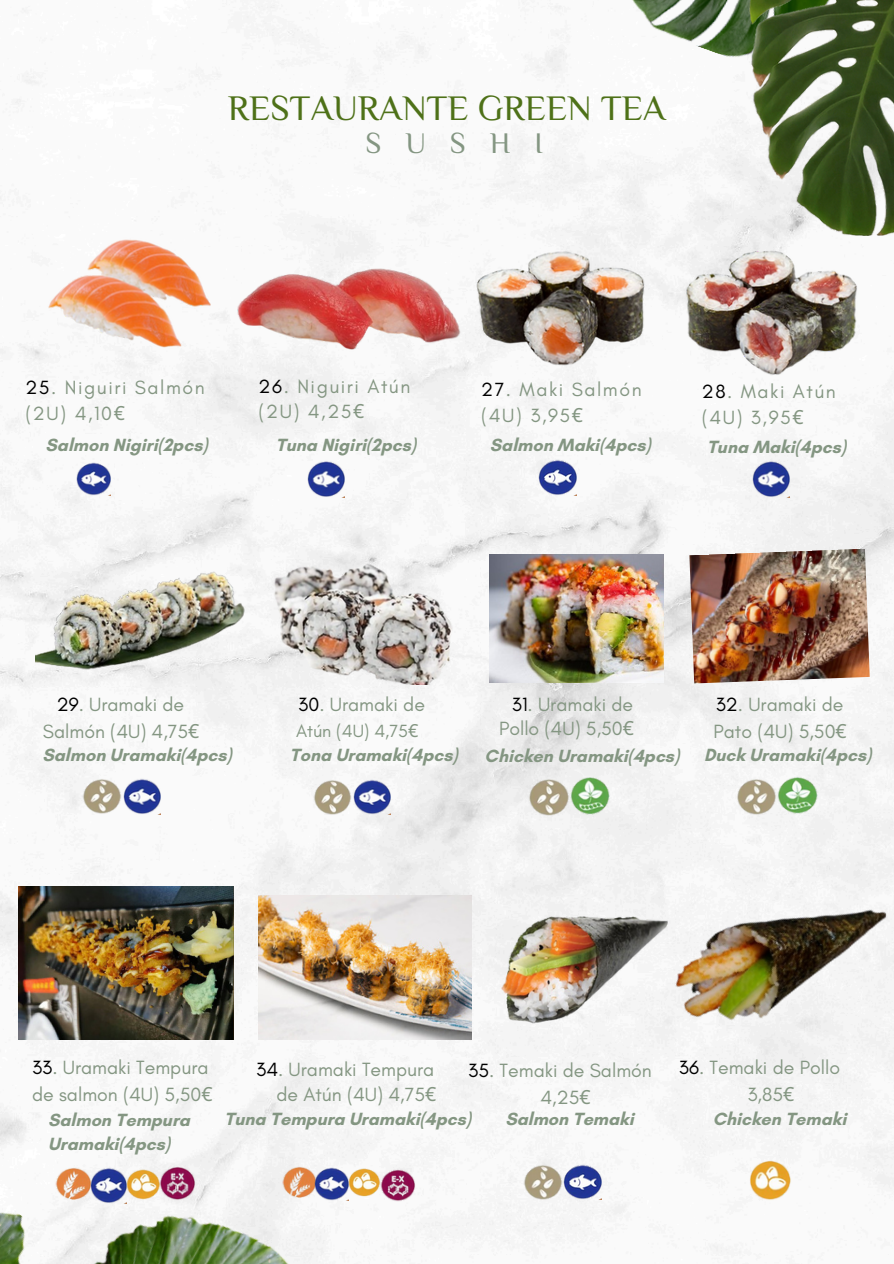
<style>
.page{position:relative;width:894px;height:1264px;background:#fff}
.page>*{position:absolute;margin:0;border:0;box-sizing:border-box;transform-origin:0 0}
.t1{font:35.85px "ZCOOL Xiao Wei";color:#4e7118}
.t2{font:29.85px "ZCOOL Xiao Wei";color:#849682}
.t3{font:19.5px/27px "Glacial Indifference";color:#849682}
.t4{font:19.5px/25.8px "Glacial Indifference";letter-spacing:.08em;color:#849682}
.t5{font:700 18px/24.8px "Glacial Indifference";color:#849682}
.t6{font:18px "Glacial Indifference";color:#849682}
.s1{color:#000}
.s2{font-family:"Noto Sans"}
</style>
<div class="page">
<img style="left:0;top:2px;width:893px;height:1261px">
<img style="left:0;top:1200px;width:76px;height:63px">
<img style="left:87px;top:1184px;width:203px;height:79px">
<img style="left:606px;top:0;width:143px;height:95px">
<img style="left:749px;top:0;width:144px;height:235px">
<img style="left:48px;top:213px;width:162px;height:162px">
<img style="left:471px;top:216px;width:180px;height:160px">
<img style="left:676px;top:213px;width:192px;height:191px">
<img style="left:35px;top:562px;width:433px;height:122px">
<img style="left:466px;top:864px;width:157px;height:196px">
<img style="left:623px;top:815px;width:263px;height:284px">
<img style="left:225px;top:245px;width:239px;height:118px">
<img style="left:76px;top:458px;width:34px;height:37px">
<img style="left:307px;top:456px;width:37px;height:41px">
<img style="left:538px;top:455px;width:38px;height:40px">
<img style="left:752px;top:456px;width:37px;height:41px">
<img style="left:123px;top:775px;width:38px;height:39px">
<img style="left:82px;top:778px;width:41px;height:36px">
<img style="left:353px;top:775px;width:37px;height:39px">
<img style="left:312px;top:779px;width:41px;height:36px">
<img style="left:527px;top:778px;width:42px;height:38px">
<img style="left:569px;top:776px;width:42px;height:41px">
<img style="left:735px;top:778px;width:41px;height:37px">
<img style="left:776px;top:776px;width:43px;height:40px">
<img style="left:55px;top:1167px;width:35px;height:32px">
<img style="left:90px;top:1163px;width:36px;height:40px">
<img style="left:126px;top:1168px;width:31px;height:32px">
<img style="left:157px;top:1165px;width:39px;height:36px">
<img style="left:282px;top:1166px;width:33px;height:31px">
<img style="left:315px;top:1163px;width:33px;height:37px">
<img style="left:349px;top:1168px;width:29px;height:29px">
<img style="left:378px;top:1168px;width:37px;height:34px">
<img style="left:563px;top:1160px;width:38px;height:39px">
<img style="left:522px;top:1164px;width:42px;height:36px">
<img style="left:749px;top:1160px;width:42px;height:41px">
<img style="left:489px;top:554px;width:174px;height:128px">
<img style="left:689px;top:548px;width:180px;height:135px">
<img style="left:19px;top:886px;width:214px;height:153px">
<img style="left:258px;top:895px;width:213px;height:144px">
<p class="t1" style="left:228px;top:88px;width:439px">RESTAURANTE GREEN TEA</p>
<p class="t2" style="left:534px;top:127px;width:10px">I</p>
<p class="t2" style="left:365px;top:127px;width:146px">SUSH</p>
<p class="t4" style="left:25px;top:374px;width:181px"><span class="s1">25</span>. Niguiri Salmón (2U) 4,10<span class="s2">€</span></p>
<p class="t4" style="left:258px;top:373px;width:153px"><span class="s1">26</span>. Niguiri Atún (2U) 4,25<span class="s2">€</span></p>
<p class="t4" style="left:481px;top:376px;width:162px"><span class="s1">27</span>. Maki Salmón (4U) 3,95<span class="s2">€</span></p>
<p class="t4" style="left:701px;top:378px;width:135px"><span class="s1">28</span>. Maki Atún (4U) 3,95<span class="s2">€</span></p>
<p class="t5" style="left:46px;top:432px;width:163px">Salmon Nigiri(2pcs)</p>
<p class="t5" style="left:276px;top:432px;width:142px">Tuna Nigiri(2pcs)</p>
<p class="t5" style="left:490px;top:432px;width:162px">Salmon Maki(4pcs)</p>
<p class="t5" style="left:707px;top:434px;width:140px">Tuna Maki(4pcs)</p>
<p class="t3" style="left:57px;top:690px;width:129px"><span class="s1">29</span>. Uramaki de</p>
<p class="t3" style="left:43px;top:717px;width:158px">Salmón (4U) 4,75<span class="s2">€</span></p>
<p class="t5" style="left:43px;top:742px;width:191px">Salmon Uramaki(4pcs)</p>
<h3 class="t3" style="left:298px;top:690px;width:128px"><span class="s1">30</span>. Uramaki de</h3>
<h3 class="t6" style="left:296px;top:720px;width:124px">Atún (4U) 4,75<span class="s2">€</span></h3>
<p class="t5" style="left:290px;top:742px;width:169px">Tona Uramaki(4pcs)</p>
<h3 class="t3" style="left:511px;top:690px;width:123px"><span class="s1">31</span>. Uramaki de</h3>
<p class="t3" style="left:499px;top:714px;width:136px">Pollo (4U) 5,50<span class="s2">€</span></p>
<p class="t5" style="left:484px;top:743px;width:196px">Chicken Uramaki(4pcs)</p>
<p class="t3" style="left:715px;top:690px;width:129px"><span class="s1">32</span>. Uramaki de</p>
<p class="t3" style="left:713px;top:717px;width:135px">Pato (4U) 5,50<span class="s2">€</span></p>
<p class="t5" style="left:703px;top:742px;width:169px">Duck Uramaki(4pcs)</p>
<p class="t3" style="left:32px;top:1054px;width:182px"><span class="s1">33</span>. Uramaki Tempura de salmon (4U) 5,50<span class="s2">€</span></p>
<p class="t3" style="left:256px;top:1055px;width:180px"><span class="s1">34</span>. Uramaki Tempura</p>
<h3 class="t3" style="left:276px;top:1081px;width:161px">de Atún (4U) 4,75<span class="s2">€</span></h3>
<p class="t3" style="left:468px;top:1056px;width:185px"><span class="s1">35</span>. Temaki de Salmón</p>
<p class="t3" style="left:540px;top:1083px;width:52px">4,25<span class="s2">€</span></p>
<p class="t3" style="left:678px;top:1054px;width:163px"><span class="s1">36</span>. Temaki de Pollo</p>
<p class="t3" style="left:747px;top:1081px;width:48px">3,85<span class="s2">€</span></p>
<p class="t5" style="left:48px;top:1106px;width:143px">Salmon Tempura<br>Uramaki(4pcs)</p>
<p class="t5" style="left:224px;top:1105px;width:248px">Tuna Tempura Uramaki(4pcs)</p>
<p class="t5" style="left:505px;top:1106px;width:130px">Salmon Temaki</p>
<p class="t5" style="left:712px;top:1106px;width:135px">Chicken Temaki</p>
</div>
